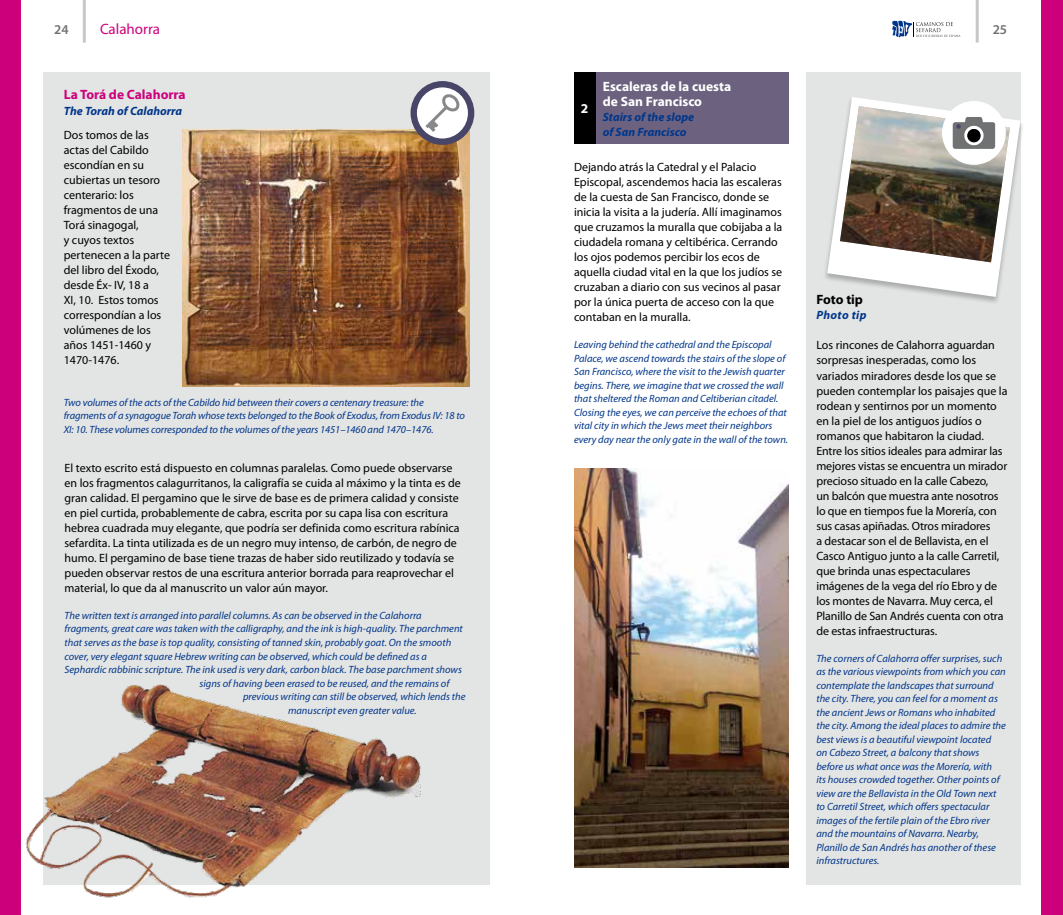
<style>
.page{position:relative;width:1063px;height:915px;background:#fff}
.page>*{position:absolute;margin:0;border:0;box-sizing:border-box;transform-origin:0 0}
.t1{font:15px "Myriad Pro";color:#cd007b}
.t2{font:700 13.5px/15px "Myriad Pro";color:#fff}
.t3{font:700 13.5px "Myriad Pro";color:#cd007b}
.t4{font:700 13.5px "Myriad Pro";color:#000}
.t5{font:600 13.5px "Myriad Pro";color:#707172}
.t6{font:12px/15px "Myriad Pro";color:#000}
.t7{font:italic 700 12px/15px "Myriad Pro";color:#00368a}
.t8{font:italic 700 12px "Myriad Pro";letter-spacing:.03em;color:#00368a}
.t9{font:italic 10.5px/13.5px "Myriad Pro";color:#00368a}
</style>
<div class="page">
<div style="left:1042px;top:0;width:21px;height:914px;background:#cd007b"></div>
<hr style="left:976px;top:0;width:3px;height:43px;background:#c6c7c8">
<svg style="left:892px;top:21px;width:69px;height:17px"></svg>
<hr style="left:83px;top:0;width:3px;height:43px;background:#c6c7c8">
<div style="left:0;top:0;width:21px;height:914px;background:#cd007b"></div>
<div style="left:43px;top:72px;width:447px;height:812px;background:#e3e4e4"></div>
<img style="left:183px;top:129px;width:286px;height:257px">
<div style="left:574px;top:72px;width:214px;height:72px;background:#6c627f"></div>
<div style="left:574px;top:72px;width:21px;height:72px;background:#000"></div>
<img style="left:574px;top:468px;width:214px;height:398px">
<div style="left:806px;top:72px;width:214px;height:812px;background:#e3e4e4"></div>
<div style="left:823px;top:97px;width:202px;height:208px;background:#000;opacity:.25"></div>
<svg style="left:827px;top:97px;width:193px;height:200px"></svg>
<img style="left:25px;top:684px;width:405px;height:214px">
<div style="left:411px;top:81px;width:63px;height:64px;background:#474668;border-radius:50%"></div>
<div style="left:417px;top:87px;width:51px;height:51px;background:#fff;border-radius:50%"></div>
<svg style="left:425px;top:93px;width:36px;height:39px"></svg>
<p class="t5" style="left:54px;top:21px;width:16px">24</p>
<p class="t1" style="left:100px;top:20px;width:62px">Calahorra</p>
<p class="t5" style="left:993px;top:21px;width:16px">25</p>
<p class="t3" style="left:64px;top:85px;width:123px">La Torá de Calahorra</p>
<p class="t7" style="left:64px;top:103px;width:120px">The Torah of Calahorra</p>
<p class="t6" style="left:64px;top:127px;width:108px">Dos tomos de las actas del Cabildo escondían en su cubiertas un tesoro centerario: los fragmentos de una<br>Torá sinagogal,<br>y cuyos textos pertenecen a la parte del libro del Éxodo, desde Éx- IV, 18 a<br>XI, 10. Estos tomos correspondían a los volúmenes de los años 1451-1460 y<br>1470-1476.</p>
<p class="t9" style="left:64px;top:395px;width:403px">Two volumes of the acts of the Cabildo hid between their covers a centenary treasure: the fragments of a synagogue Torah whose texts belonged to the Book of Exodus, from Exodus IV: 18 to<br>XI: 10. These volumes corresponded to the volumes of the years 1451–1460 and 1470–1476.</p>
<p class="t6" style="left:65px;top:460px;width:398px">El texto escrito está dispuesto en columnas paralelas. Como puede observarse en los fragmentos calagurritanos, la caligrafía se cuida al máximo y la tinta es de gran calidad. El pergamino que le sirve de base es de primera calidad y consiste en piel curtida, probablemente de cabra, escrita por su capa lisa con escritura hebrea cuadrada muy elegante, que podría ser definida como escritura rabínica sefardita. La tinta utilizada es de un negro muy intenso, de carbón, de negro de humo. El pergamino de base tiene trazas de haber sido reutilizado y todavía se pueden observar restos de una escritura anterior borrada para reaprovechar el material, lo que da al manuscrito un valor aún mayor.</p>
<p class="t9" style="left:65px;top:608px;width:359px">The written text is arranged into parallel columns. As can be observed in the Calahorra</p>
<p class="t9" style="left:65px;top:621px;width:400px">fragments, great care was taken with the calligraphy, and the ink is high-quality. The parchment</p>
<p class="t9" style="left:65px;top:635px;width:388px">that serves as the base is top quality, consisting of tanned skin, probably goat. On the smooth</p>
<p class="t9" style="left:65px;top:648px;width:364px">cover, very elegant square Hebrew writing can be observed, which could be defined as a</p>
<p class="t9" style="left:65px;top:662px;width:399px">Sephardic rabbinic scripture. The ink used is very dark, carbon black. The base parchment shows</p>
<p class="t9" style="left:200px;top:675px;width:251px">signs of having been erased to be reused, and the remains of</p>
<p class="t9" style="left:243px;top:689px;width:224px">previous writing can still be observed, which lends the</p>
<p class="t9" style="left:288px;top:702px;width:130px">manuscript even greater value.</p>
<p class="t2" style="left:581px;top:101px;width:9px">2</p>
<p class="t2" style="left:603px;top:79px;width:130px">Escaleras de la cuesta de San Francisco</p>
<p class="t7" style="left:603px;top:109px;width:93px">Stairs of the slope of San Francisco</p>
<p class="t6" style="left:574px;top:159px;width:210px">Dejando atrás la Catedral y el Palacio Episcopal, ascendemos hacia las escaleras de la cuesta de San Francisco, donde se inicia la visita a la judería. Allí imaginamos que cruzamos la muralla que cobijaba a la ciudadela romana y celtibérica. Cerrando los ojos podemos percibir los ecos de aquella ciudad vital en la que los judíos se cruzaban a diario con sus vecinos al pasar por la única puerta de acceso con la que contaban en la muralla.</p>
<p class="t9" style="left:574px;top:338px;width:216px">Leaving behind the cathedral and the Episcopal Palace, we ascend towards the stairs of the slope of San Francisco, where the visit to the Jewish quarter begins. There, we imagine that we crossed the wall that sheltered the Roman and Celtiberian citadel.<br>Closing the eyes, we can perceive the echoes of that vital city in which the Jews meet their neighbors every day near the only gate in the wall of the town.</p>
<p class="t6" style="left:816px;top:337px;width:193px">Los rincones de Calahorra aguardan sorpresas inesperadas, como los variados miradores desde los que se pueden contemplar los paisajes que la rodean y sentirnos por un momento en la piel de los antiguos judíos o romanos que habitaron la ciudad.<br>Entre los sitios ideales para admirar las mejores vistas se encuentra un mirador precioso situado en la calle Cabezo,<br>un balcón que muestra ante nosotros lo que en tiempos fue la Morería, con sus casas apiñadas. Otros miradores<br>a destacar son el de Bellavista, en el Casco Antiguo junto a la calle Carretil, que brinda unas espectaculares imágenes de la vega del río Ebro y de los montes de Navarra. Muy cerca, el Planillo de San Andrés cuenta con otra de estas infraestructuras.</p>
<p class="t9" style="left:816px;top:651px;width:191px">The corners of Calahorra offer surprises, such as the various viewpoints from which you can contemplate the landscapes that surround the city. There, you can feel for a moment as the ancient Jews or Romans who inhabited the city. Among the ideal places to admire the best views is a beautiful viewpoint located<br>on Cabezo Street, a balcony that shows before us what once was the Morería, with<br>its houses crowded together. Other points of view are the Bellavista in the Old Town next to Carretil Street, which offers spectacular images of the fertile plain of the Ebro river and the mountains of Navarra. Nearby, Planillo de San Andrés has another of these infrastructures.</p>
<p class="t4" style="left:816px;top:290px;width:48px">Foto tip</p>
<p class="t8" style="left:816px;top:307px;width:52px">Photo tip</p>
</div>
